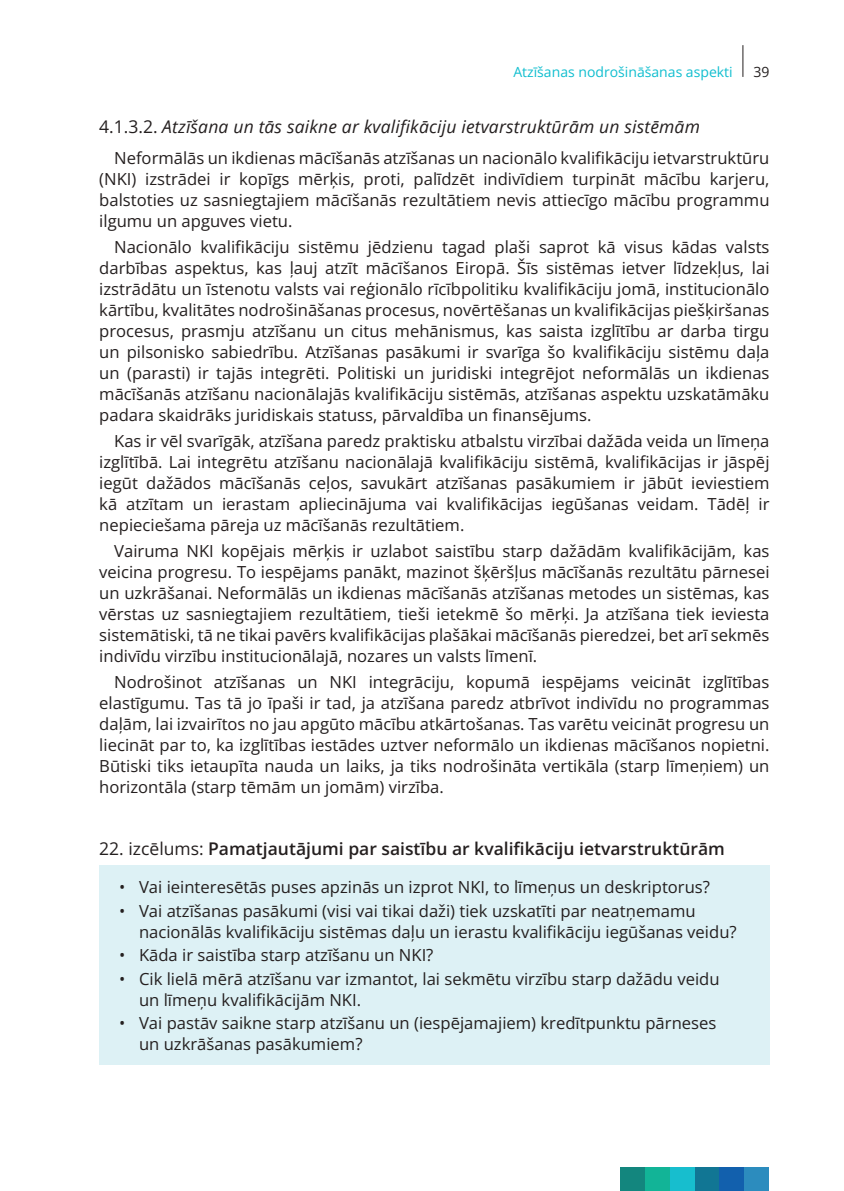
<style>
.page{position:relative;width:844px;height:1191px;background:#fff}
.page>*{position:absolute;margin:0;border:0;box-sizing:border-box;transform-origin:0 0}
.t1{font:italic 17.5px "Open Sans";letter-spacing:.01em;color:#241f1f}
.t2{font:600 17.5px "Open Sans";color:#241f1f}
.t3{font:16.62px/21px "Open Sans";color:#241f1f;text-align:justify}
.t4{font:14px "Open Sans";color:#10becf}
.t5{font:14px "Open Sans";color:#241f1f}
.s1{font-style:normal}
.s2{font-weight:400}
</style>
<div class="page">
<hr style="left:742px;top:45px;width:1px;height:32px;background:#241f1f">
<div style="left:99px;top:865px;width:670px;height:43px;background:#ddf1f5"></div>
<div style="left:99px;top:889px;width:670px;height:63px;background:#ddf1f5"></div>
<div style="left:99px;top:933px;width:670px;height:43px;background:#ddf1f5"></div>
<div style="left:99px;top:957px;width:670px;height:63px;background:#ddf1f5"></div>
<div style="left:99px;top:1001px;width:670px;height:63px;background:#ddf1f5"></div>
<div style="left:743px;top:1167px;width:25px;height:24px;background:#2c8cbe"></div>
<div style="left:719px;top:1167px;width:24px;height:24px;background:#1260ad"></div>
<div style="left:694px;top:1167px;width:25px;height:24px;background:#117694"></div>
<div style="left:669px;top:1167px;width:25px;height:24px;background:#17bece"></div>
<div style="left:644px;top:1167px;width:25px;height:24px;background:#12b497"></div>
<div style="left:619px;top:1167px;width:25px;height:24px;background:#13867e"></div>
<p class="t4" style="left:513px;top:62px;width:221px">Atzīšanas nodrošināšanas aspekti</p>
<p class="t5" style="left:753px;top:63px;width:18px">39</p>
<p class="t1" style="left:99px;top:114px;width:602px"><span class="s1">4.1.3.2.</span> Atzīšana un tās saikne ar kvalifikāciju ietvarstruktūrām un sistēmām</p>
<p class="t3" style="left:99px;top:147px;width:671px;text-indent:15px">Neformālās un ikdienas mācīšanās atzīšanas un nacionālo kvalifikāciju ietvarstruktūru (NKI) izstrādei ir kopīgs mērķis, proti, palīdzēt indivīdiem turpināt mācību karjeru, balstoties uz sasniegtajiem mācīšanās rezultātiem nevis attiecīgo mācību programmu ilgumu un apguves vietu.</p>
<p class="t3" style="left:99px;top:236px;width:671px;text-indent:15px">Nacionālo kvalifikāciju sistēmu jēdzienu tagad plaši saprot kā visus kādas valsts darbības aspektus, kas ļauj atzīt mācīšanos Eiropā. Šīs sistēmas ietver līdzekļus, lai izstrādātu un īstenotu valsts vai reģionālo rīcībpolitiku kvalifikāciju jomā, institucionālo kārtību, kvalitātes nodrošināšanas procesus, novērtēšanas un kvalifikācijas piešķiršanas procesus, prasmju atzīšanu un citus mehānismus, kas saista izglītību ar darba tirgu un pilsonisko sabiedrību. Atzīšanas pasākumi ir svarīga šo kvalifikāciju sistēmu daļa un (parasti) ir tajās integrēti. Politiski un juridiski integrējot neformālās un ikdienas mācīšanās atzīšanu nacionālajās kvalifikāciju sistēmās, atzīšanas aspektu uzskatāmāku padara skaidrāks juridiskais statuss, pārvaldība un finansējums.</p>
<p class="t3" style="left:99px;top:430px;width:671px;text-indent:15px">Kas ir vēl svarīgāk, atzīšana paredz praktisku atbalstu virzībai dažāda veida un līmeņa izglītībā. Lai integrētu atzīšanu nacionālajā kvalifikāciju sistēmā, kvalifikācijas ir jāspēj iegūt dažādos mācīšanās ceļos, savukārt atzīšanas pasākumiem ir jābūt ieviestiem kā atzītam un ierastam apliecinājuma vai kvalifikācijas iegūšanas veidam. Tādēļ ir nepieciešama pāreja uz mācīšanās rezultātiem.</p>
<p class="t3" style="left:99px;top:540px;width:671px;text-indent:15px">Vairuma NKI kopējais mērķis ir uzlabot saistību starp dažādām kvalifikācijām, kas veicina progresu. To iespējams panākt, mazinot šķēršļus mācīšanās rezultātu pārnesei un uzkrāšanai. Neformālās un ikdienas mācīšanās atzīšanas metodes un sistēmas, kas vērstas uz sasniegtajiem rezultātiem, tieši ietekmē šo mērķi. Ja atzīšana tiek ieviesta sistemātiski, tā ne tikai pavērs kvalifikācijas plašākai mācīšanās pieredzei, bet arī sekmēs indivīdu virzību institucionālajā, nozares un valsts līmenī.</p>
<p class="t3" style="left:99px;top:671px;width:671px;text-indent:15px">Nodrošinot atzīšanas un NKI integrāciju, kopumā iespējams veicināt izglītības elastīgumu. Tas tā jo īpaši ir tad, ja atzīšana paredz atbrīvot indivīdu no programmas daļām, lai izvairītos no jau apgūto mācību atkārtošanas. Tas varētu veicināt progresu un liecināt par to, ka izglītības iestādes uztver neformālo un ikdienas mācīšanos nopietni.<br>Būtiski tiks ietaupīta nauda un laiks, ja tiks nodrošināta vertikāla (starp līmeņiem) un horizontāla (starp tēmām un jomām) virzība.</p>
<p class="t2" style="left:99px;top:836px;width:627px"><span class="s2">22. izcēlums:</span> Pamatjautājumi par saistību ar kvalifikāciju ietvarstruktūrām</p>
<p class="t3" style="left:119px;top:876px;width:592px">• Vai ieinteresētās puses apzinās un izprot NKI, to līmeņus un deskriptorus?</p>
<p class="t3" style="left:139px;top:899px;width:599px;text-indent:-20px">• Vai atzīšanas pasākumi (visi vai tikai daži) tiek uzskatīti par neatņemamu nacionālās kvalifikāciju sistēmas daļu un ierastu kvalifikāciju iegūšanas veidu?</p>
<p class="t3" style="left:119px;top:944px;width:316px">• Kāda ir saistība starp atzīšanu un NKI?</p>
<p class="t3" style="left:139px;top:967px;width:582px;text-indent:-20px">• Cik lielā mērā atzīšanu var izmantot, lai sekmētu virzību starp dažādu veidu un līmeņu kvalifikācijām NKI.</p>
<p class="t3" style="left:139px;top:1012px;width:579px;text-indent:-20px">• Vai pastāv saikne starp atzīšanu un (iespējamajiem) kredītpunktu pārneses un uzkrāšanas pasākumiem?</p>
</div>
